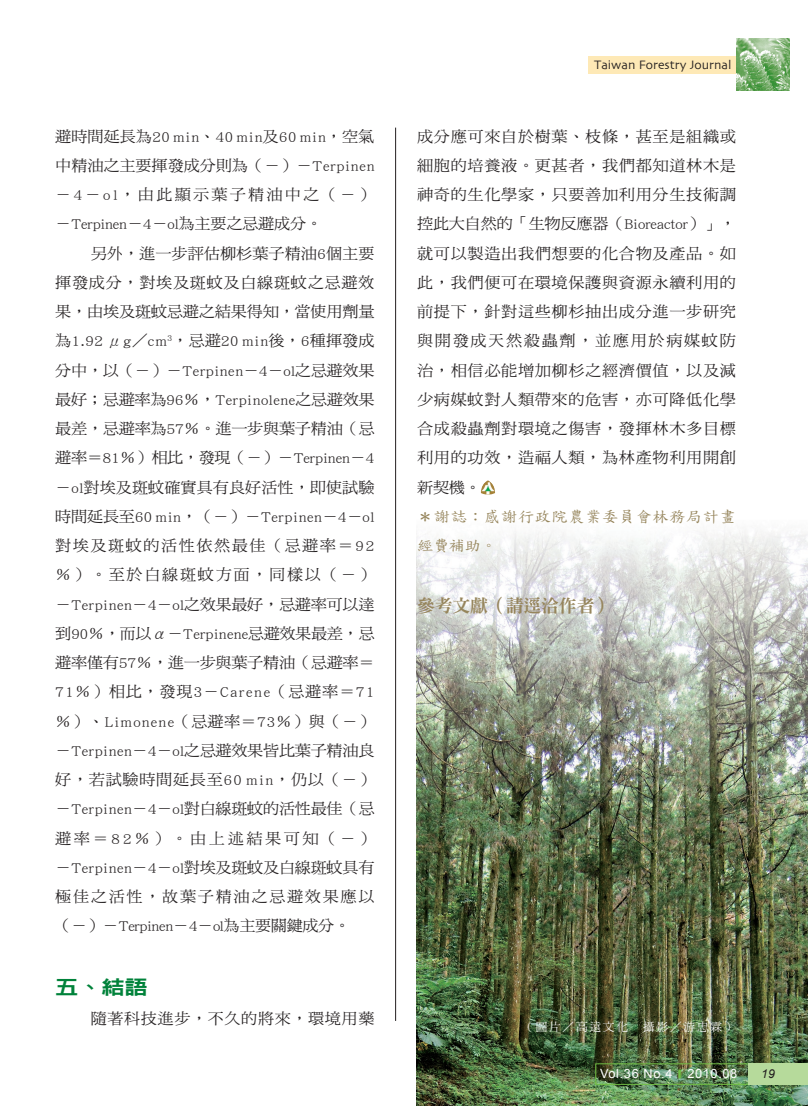
<style>
.page{position:relative;width:808px;height:1106px;background:#fff}
.page>*{position:absolute;margin:0;border:0;box-sizing:border-box;transform-origin:0 0}
.a大標{font:19.5px "DF Hei Std W9";color:#00823a;scale:1.2 1}
.參考文獻{font:18px "DF Ming Std W9";letter-spacing:-.015em;color:#96855c}
.內文{font:15.45px/29.2px "DF Ming Std W5";letter-spacing:.04em;color:#231f20;text-align:justify;scale:1.05 1}
.誌謝{font:15.45px/29.2px "DF Biao Kai Shu Std W5";letter-spacing:.04em;color:#96855c;scale:1.05 1}
.t1{font:12.75px "Skia";color:#231f20}
.正常{font:12.75px "Arial";letter-spacing:.05em;color:#fff}
.t2{font:italic 12.15px "Arial";color:#231f20}
.照片說{font:11.7px "DF Ming Std W5";letter-spacing:.15em;color:#fff}
.s1{font-family:"AR Hei B5";font-weight:700;font-size:10.65px;color:#71bf44}
</style>
<div class="page">
<img style="left:417px;top:530px;width:391px;height:576px">
<div style="left:595px;top:1063px;width:158px;height:21px;border:1px solid #71bf44"></div>
<div style="left:748px;top:1063px;width:60px;height:21px;background:#b6da9b"></div>
<div style="left:588px;top:56px;width:149px;height:17px;background:#fee9b6"></div>
<img style="left:737px;top:38px;width:53px;height:53px">
<hr style="left:395px;top:128px;width:1px;height:892px;background:#231f20">
<img style="left:481px;top:480px;width:14px;height:15px">
<p class="內文" style="left:55px;top:121px;width:306px">避時間延長為20 min、40 min及60 min，空氣中精油之主要揮發成分則為（－）－Terpinen－4－ol，由此顯示葉子精油中之（－）－Terpinen－4－ol為主要之忌避成分。</p>
<p class="內文" style="left:55px;top:238px;width:306px;text-indent:35px">另外，進一步評估柳杉葉子精油6個主要揮發成分，對埃及斑蚊及白線斑蚊之忌避效果，由埃及斑蚊忌避之結果得知，當使用劑量為1.92 μg／cm<sup>3</sup>，忌避20 min後，6種揮發成分中，以（－）－Terpinen－4－ol之忌避效果最好；忌避率為96％，Terpinolene之忌避效果最差，忌避率為57％。進一步與葉子精油（忌避率＝81％）相比，發現（－）－Terpinen－4－ol對埃及斑蚊確實具有良好活性，即使試驗時間延長至60 min，（－）－Terpinen－4－ol對埃及斑蚊的活性依然最佳（忌避率＝92％）。至於白線斑蚊方面，同樣以（－）－Terpinen－4－ol之效果最好，忌避率可以達到90％，而以α－Terpinene忌避效果最差，忌避率僅有57％，進一步與葉子精油（忌避率＝71％）相比，發現3－Carene（忌避率＝71％）、Limonene（忌避率＝73％）與（－）－Terpinen－4－ol之忌避效果皆比葉子精油良好，若試驗時間延長至60 min，仍以（－）－Terpinen－4－ol對白線斑蚊的活性最佳（忌避率＝82％）。由上述結果可知（－）－Terpinen－4－ol對埃及斑蚊及白線斑蚊具有極佳之活性，故葉子精油之忌避效果應以（－）－Terpinen－4－ol為主要關鍵成分。</p>
<p class="a大標" style="left:55px;top:976px;width:79px">五、結語</p>
<p class="內文" style="left:91px;top:1003px;width:272px">隨著科技進步，不久的將來，環境用藥</p>
<p class="t1" style="left:594px;top:57px;width:139px">Taiwan Forestry Journal</p>
<p class="內文" style="left:417px;top:121px;width:305px">成分應可來自於樹葉、枝條，甚至是組織或細胞的培養液。更甚者，我們都知道林木是神奇的生化學家，只要善加利用分生技術調控此大自然的「生物反應器（Bioreactor）」，就可以製造出我們想要的化合物及產品。如此，我們便可在環境保護與資源永續利用的前提下，針對這些柳杉抽出成分進一步研究與開發成天然殺蟲劑，並應用於病媒蚊防治，相信必能增加柳杉之經濟價值，以及減少病媒蚊對人類帶來的危害，亦可降低化學合成殺蟲劑對環境之傷害，發揮林木多目標利用的功效，造福人類，為林產物利用開創新契機。</p>
<p class="誌謝" style="left:417px;top:501px;width:305px">＊謝誌：感謝行政院農業委員會林務局計畫經費補助。</p>
<p class="參考文獻" style="left:417px;top:595px;width:197px">參考文獻（請逕洽作者）</p>
<p class="照片說" style="left:522px;top:1020px;width:215px">（圖片／高遠文化　攝影／游忠霖）</p>
<p class="正常" style="left:600px;top:1064px;width:139px">Vol.36 No.4 <span class="s1">■</span> 2010.08</p>
<p class="t2" style="left:761px;top:1065px;width:15px">19</p>
</div>
